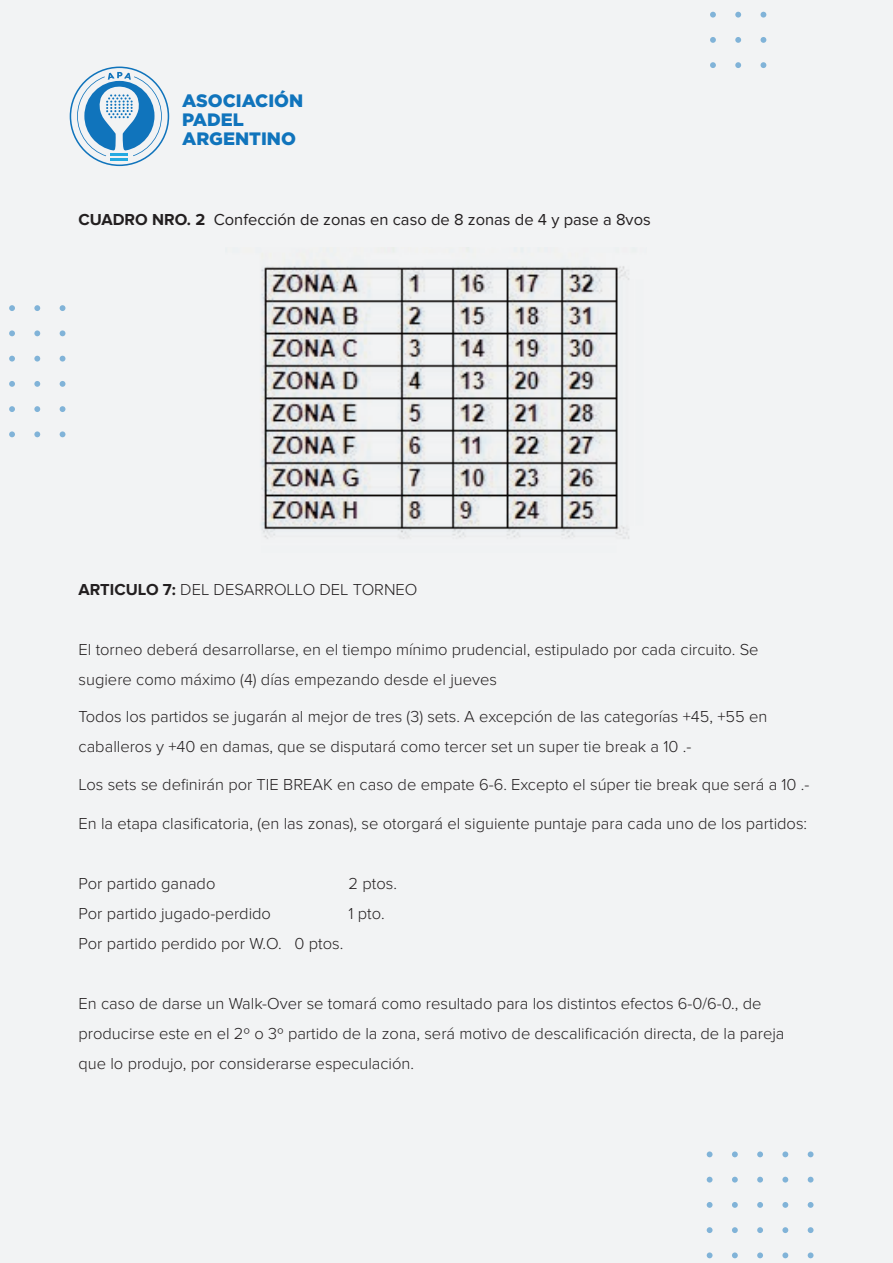
<style>
.page{position:relative;width:893px;height:1263px;background:#f2f3f4}
.page>*{position:absolute;margin:0;border:0;box-sizing:border-box;transform-origin:0 0}
.t1{font:900 18px/18.9px "Gotham";color:#1074bc}
.t2{font:300 16.5px/30px "Proxima Nova";color:#231f20}
.t3{font:16.5px "Proxima Nova";color:#231f20}
.s1{font-weight:700}
</style>
<div class="page">
<svg style="left:70px;top:67px;width:99px;height:99px"></svg>
<svg style="left:9px;top:305px;width:6px;height:6px"></svg>
<svg style="left:34px;top:305px;width:6px;height:6px"></svg>
<svg style="left:60px;top:305px;width:5px;height:6px"></svg>
<svg style="left:9px;top:330px;width:6px;height:6px"></svg>
<svg style="left:34px;top:330px;width:6px;height:6px"></svg>
<svg style="left:60px;top:330px;width:5px;height:6px"></svg>
<svg style="left:9px;top:356px;width:6px;height:6px"></svg>
<svg style="left:34px;top:356px;width:6px;height:6px"></svg>
<svg style="left:60px;top:356px;width:5px;height:6px"></svg>
<svg style="left:9px;top:381px;width:6px;height:6px"></svg>
<svg style="left:34px;top:381px;width:6px;height:6px"></svg>
<svg style="left:60px;top:381px;width:5px;height:6px"></svg>
<svg style="left:9px;top:406px;width:6px;height:6px"></svg>
<svg style="left:34px;top:406px;width:6px;height:6px"></svg>
<svg style="left:60px;top:406px;width:5px;height:6px"></svg>
<svg style="left:9px;top:431px;width:6px;height:6px"></svg>
<svg style="left:34px;top:431px;width:6px;height:6px"></svg>
<svg style="left:60px;top:431px;width:5px;height:6px"></svg>
<svg style="left:808px;top:1151px;width:5px;height:6px"></svg>
<svg style="left:808px;top:1177px;width:5px;height:5px"></svg>
<svg style="left:808px;top:1202px;width:5px;height:6px"></svg>
<svg style="left:808px;top:1227px;width:5px;height:6px"></svg>
<svg style="left:808px;top:1252px;width:5px;height:6px"></svg>
<svg style="left:782px;top:1151px;width:6px;height:6px"></svg>
<svg style="left:782px;top:1177px;width:6px;height:5px"></svg>
<svg style="left:782px;top:1202px;width:6px;height:6px"></svg>
<svg style="left:782px;top:1227px;width:6px;height:6px"></svg>
<svg style="left:782px;top:1252px;width:6px;height:6px"></svg>
<svg style="left:757px;top:1151px;width:6px;height:6px"></svg>
<svg style="left:757px;top:1177px;width:6px;height:5px"></svg>
<svg style="left:757px;top:1202px;width:6px;height:6px"></svg>
<svg style="left:757px;top:1227px;width:6px;height:6px"></svg>
<svg style="left:757px;top:1252px;width:6px;height:6px"></svg>
<svg style="left:732px;top:1151px;width:6px;height:6px"></svg>
<svg style="left:732px;top:1177px;width:6px;height:5px"></svg>
<svg style="left:732px;top:1202px;width:6px;height:6px"></svg>
<svg style="left:732px;top:1227px;width:6px;height:6px"></svg>
<svg style="left:732px;top:1252px;width:6px;height:6px"></svg>
<svg style="left:707px;top:1151px;width:5px;height:6px"></svg>
<svg style="left:707px;top:1177px;width:5px;height:5px"></svg>
<svg style="left:707px;top:1202px;width:5px;height:6px"></svg>
<svg style="left:707px;top:1227px;width:5px;height:6px"></svg>
<svg style="left:707px;top:1252px;width:5px;height:6px"></svg>
<svg style="left:710px;top:12px;width:6px;height:6px"></svg>
<svg style="left:735px;top:12px;width:6px;height:6px"></svg>
<svg style="left:760px;top:12px;width:6px;height:6px"></svg>
<svg style="left:710px;top:37px;width:6px;height:6px"></svg>
<svg style="left:735px;top:37px;width:6px;height:6px"></svg>
<svg style="left:760px;top:37px;width:6px;height:6px"></svg>
<svg style="left:710px;top:62px;width:6px;height:6px"></svg>
<svg style="left:735px;top:62px;width:6px;height:6px"></svg>
<svg style="left:760px;top:62px;width:6px;height:6px"></svg>
<img style="left:261px;top:247px;width:368px;height:292px">
<p class="t1" style="left:182px;top:91px;width:123px">ASOCIACIÓN<br>PADEL<br>ARGENTINO</p>
<p class="t3" style="left:79px;top:210px;width:574px"><span class="s1">CUADRO NRO. 2</span> Confección de zonas en caso de 8 zonas de 4 y pase a 8vos</p>
<p class="t2" style="left:79px;top:575px;width:340px"><span class="s1">ARTICULO 7:</span> DEL DESARROLLO DEL TORNEO</p>
<p class="t2" style="left:79px;top:635px;width:682px">El torneo deberá desarrollarse, en el tiempo mínimo prudencial, estipulado por cada circuito. Se sugiere como máximo (4) días empezando desde el jueves</p>
<p class="t2" style="left:79px;top:702px;width:690px">Todos los partidos se jugarán al mejor de tres (3) sets. A excepción de las categorías +45, +55 en caballeros y +40 en damas, que se disputará como tercer set un super tie break a 10 .-</p>
<p class="t2" style="left:79px;top:770px;width:732px">Los sets se definirán por TIE BREAK en caso de empate 6-6. Excepto el súper tie break que será a 10 .-</p>
<p class="t2" style="left:79px;top:809px;width:730px">En la etapa clasificatoria, (en las zonas), se otorgará el siguiente puntaje para cada uno de los partidos:</p>
<p class="t2" style="left:79px;top:869px;width:138px">Por partido ganado</p>
<p class="t2" style="left:349px;top:869px;width:50px">2 ptos.</p>
<p class="t2" style="left:79px;top:899px;width:194px">Por partido jugado-perdido</p>
<p class="t2" style="left:349px;top:899px;width:38px">1 pto.</p>
<p class="t2" style="left:79px;top:929px;width:266px">Por partido perdido por W.O. 0 ptos.</p>
<p class="t2" style="left:79px;top:989px;width:707px">En caso de darse un Walk-Over se tomará como resultado para los distintos efectos 6-0/6-0., de producirse este en el 2º o 3º partido de la zona, será motivo de descalificación directa, de la pareja que lo produjo, por considerarse especulación.</p>
</div>
